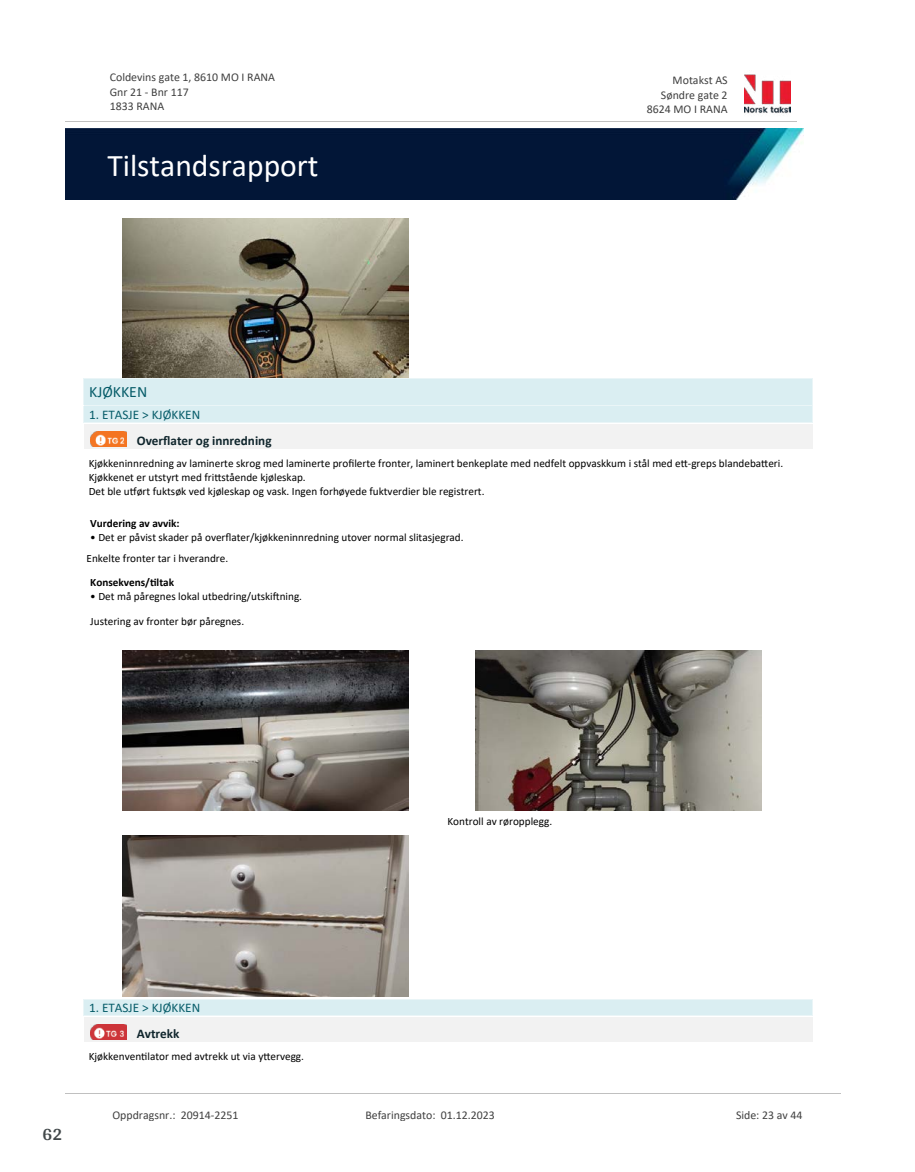
<style>
.page{position:relative;width:915px;height:1172px;background:#fff}
.page>*{position:absolute;margin:0;border:0;box-sizing:border-box;transform-origin:0 0}
.t1{font:31.65px "Calibri";color:#fff}
.t2{font:700 18px "Arya";color:#414749}
.t3{font:15.75px "Calibri";color:#065c69}
.t4{font:13.2px "Calibri";color:#065c69}
.t5{font:700 13.2px "Calibri";color:#0f252c}
.t6{font:11.85px/14.5px "Calibri";color:#404040}
.t7{font:11.25px/13.6px "Calibri";color:#000}
.t8{font:700 11.25px "Calibri";color:#000}
</style>
<div class="page">
<img style="left:122px;top:219px;width:286px;height:160px">
<div style="left:84px;top:379px;width:728px;height:26px;background:#daeef2"></div>
<hr style="left:84px;top:379px;width:728px;height:1px;background:#eaf5f7">
<hr style="left:84px;top:405px;width:728px;height:1px;background:#eaf5f7">
<div style="left:84px;top:424px;width:728px;height:25px;background:#f2f2f2"></div>
<img style="left:91px;top:432px;width:35px;height:15px">
<div style="left:84px;top:406px;width:728px;height:16px;background:#daeef2"></div>
<hr style="left:84px;top:406px;width:728px;height:1px;background:#eaf5f7">
<hr style="left:84px;top:422px;width:728px;height:1px;background:#eaf5f7">
<img style="left:122px;top:650px;width:286px;height:160px">
<img style="left:475px;top:650px;width:285px;height:160px">
<img style="left:122px;top:836px;width:286px;height:160px">
<div style="left:84px;top:1017px;width:728px;height:25px;background:#f2f2f2"></div>
<img style="left:91px;top:1025px;width:35px;height:14px">
<div style="left:84px;top:999px;width:728px;height:16px;background:#daeef2"></div>
<hr style="left:84px;top:999px;width:728px;height:1px;background:#eaf5f7">
<hr style="left:84px;top:1015px;width:728px;height:1px;background:#eaf5f7">
<img style="left:744px;top:74px;width:46px;height:40px">
<hr style="left:65px;top:121px;width:731px;height:1px;background:#c0c0c0">
<img style="left:65px;top:129px;width:738px;height:71px">
<hr style="left:65px;top:1093px;width:775px;height:1px;background:#c0c0c0">
<p class="t6" style="left:110px;top:70px;width:167px">Coldevins gate 1, 8610 MO I RANA<br>Gnr 21 - Bnr 117<br>1833 RANA</p>
<p class="t6" style="left:672px;top:73px;width:56px">Motakst AS</p>
<p class="t6" style="left:660px;top:87px;width:68px">Søndre gate 2</p>
<p class="t6" style="left:646px;top:102px;width:82px">8624 MO I RANA</p>
<h1 class="t1" style="left:107px;top:143px;width:213px">Tilstandsrapport</h1>
<h3 class="t3" style="left:89px;top:381px;width:60px">KJØKKEN</h3>
<p class="t5" style="left:137px;top:431px;width:136px">Over昀氀ater og innredning</p>
<p class="t7" style="left:89px;top:456px;width:695px">Kjøkkeninnredning av laminerte skrog med laminerte pro昀椀lerte fronter, laminert benkeplate med nedfelt oppvaskkum i stål med e琀琀-greps blandeba琀琀eri.<br>Kjøkkenet er utstyrt med fri琀琀stående kjøleskap.<br>Det ble u琀昀ørt fuktsøk ved kjøleskap og vask. Ingen forhøyede fuktverdier ble registrert.</p>
<p class="t4" style="left:89px;top:405px;width:112px">1. ETASJE &gt; KJØKKEN</p>
<p class="t8" style="left:90px;top:515px;width:91px">Vurdering av avvik:</p>
<p class="t7" style="left:86px;top:527px;width:378px;line-height:20.7px;text-indent:4px">• Det er påvist skader på over昀氀ater/kjøkkeninnredning utover normal slitasjegrad.<br>Enkelte fronter tar i hverandre.</p>
<p class="t8" style="left:90px;top:574px;width:85px">Konsekvens/琀椀ltak</p>
<p class="t7" style="left:90px;top:589px;width:213px">• Det må påregnes lokal utbedring/utski昀琀ning.</p>
<p class="t7" style="left:90px;top:615px;width:155px">Justering av fronter bør påregnes.</p>
<p class="t7" style="left:447px;top:814px;width:106px">Kontroll av røropplegg.</p>
<h2 class="t2" style="left:43px;top:1123px;width:21px">62</h2>
<p class="t4" style="left:89px;top:998px;width:112px">1. ETASJE &gt; KJØKKEN</p>
<p class="t5" style="left:137px;top:1024px;width:44px">Avtrekk</p>
<p class="t7" style="left:89px;top:1049px;width:217px">Kjøkkenven琀椀lator med avtrekk ut via y琀琀ervegg.</p>
<p class="t6" style="left:112px;top:1107px;width:127px">Oppdragsnr.: 20914-2251</p>
<p class="t6" style="left:365px;top:1107px;width:131px">Befaringsdato: 01.12.2023</p>
<p class="t6" style="left:735px;top:1107px;width:68px">Side: 23 av 44</p>
</div>
